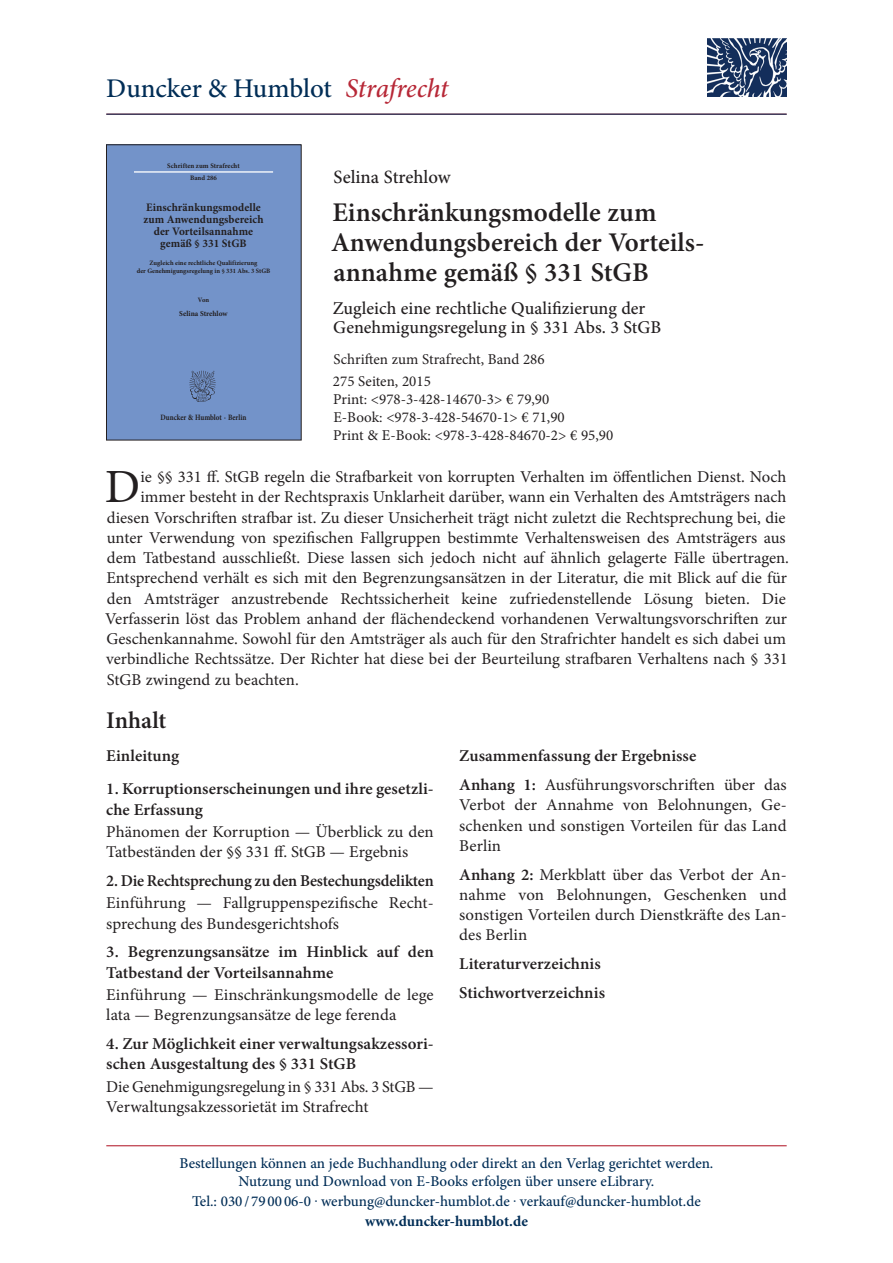
<style>
.page{position:relative;width:893px;height:1263px;background:#fff}
.page>*{position:absolute;margin:0;border:0;box-sizing:border-box;transform-origin:0 0}
.t1{font:47.7px "Minion Pro";color:#231f20}
.t2{font:600 27px/30px "Minion Pro";color:#231f20}
.t3{font:500 27px "Minion Pro";letter-spacing:-.005em;color:#002d56}
.t4{font:600 24px "Minion Pro";color:#231f20}
.t5{font:500 18.75px "Minion Pro";color:#231f20}
.t6{font:500 18px/19.5px "Minion Pro";color:#231f20}
.t7{font:16.5px/20.2px "Minion Pro";color:#231f20}
.t8{font:600 16.5px/20.2px "Minion Pro";color:#231f20}
.t9{font:500 15px/18px "Minion Pro";color:#002d56;text-align:center}
.t10{font:15px/18px "Minion Pro";color:#231f20}
.t11{font:700 15px "Minion Pro";color:#002d56}
.t12{font:700 11.4px/12.1px "Minion Pro";letter-spacing:.005em;color:#231f20;text-align:center}
.t13{font:700 8.1px "Minion Pro";letter-spacing:-.005em;color:#231f20;scale:.86 1}
.t14{font:700 7.65px "Minion Pro";color:#231f20}
.t15{font:700 7.05px "Minion Pro";letter-spacing:.01em;color:#231f20}
.t16{font:700 6.75px "Minion Pro";color:#231f20}
.t17{font:700 6.6px/7.5px "Minion Pro";letter-spacing:.005em;color:#231f20;text-align:center}
.s1{font-style:italic;color:#b72837}
.s2{font-weight:400}
.s3{font-weight:600}
</style>
<div class="page">
<hr style="left:106px;top:1145px;width:681px;height:1px;background:#b72837">
<div style="left:106px;top:145px;width:195px;height:295px;background:#7393c9"></div>
<hr style="left:134px;top:171px;width:139px;height:2px;background:#fff">
<img style="left:189px;top:370px;width:27px;height:32px">
<div style="left:106px;top:145px;width:195px;height:295px;border:1px solid #231f20"></div>
<img style="left:707px;top:38px;width:79px;height:59px">
<hr style="left:106px;top:114px;width:681px;height:1px;background:#002d56">
<h2 class="t3" style="left:106px;top:70px;width:344px">Duncker &amp; Humblot <span class="s1">Strafrecht</span></h2>
<p class="t15" style="left:167px;top:161px;width:74px">Schriften zum Strafrecht</p>
<p class="t16" style="left:190px;top:173px;width:28px">Band 286</p>
<p class="t12" style="left:144px;top:201px;width:121px">Einschränkungsmodelle zum Anwendungsbereich der Vorteilsannahme gemäß § 331 StGB</p>
<p class="t17" style="left:137px;top:259px;width:135px">Zugleich eine rechtliche Qualifizierung<br>der Genehmigungsregelung in § 331 Abs. 3 StGB</p>
<p class="t17" style="left:198px;top:296px;width:13px">Von</p>
<p class="t14" style="left:179px;top:309px;width:50px">Selina Strehlow</p>
<p class="t13" style="left:160px;top:411px;width:102px">Duncker &amp; Humblot · Berlin</p>
<p class="t5" style="left:333px;top:164px;width:119px">Selina Strehlow</p>
<h2 class="t2" style="left:331px;top:198px;width:375px">Einschränkungsmodelle zum<br>Anwendungsbereich der Vorteils&shy;annahme gemäß § 331 StGB</h2>
<p class="t6" style="left:333px;top:298px;width:330px">Zugleich eine rechtliche Qualifizierung der<br>Genehmigungsregelung in § 331 Abs. 3 StGB</p>
<p class="t10" style="left:333px;top:348px;width:213px;line-height:22.2px">Schriften zum Strafrecht, Band 286<br>275 Seiten, 2015</p>
<p class="t10" style="left:333px;top:390px;width:282px">Print: &lt;978-3-428-14670-3&gt; € 79,90<br>E-Book: &lt;978-3-428-54670-1&gt; € 71,90<br>Print &amp; E-Book: &lt;978-3-428-84670-2&gt; € 95,90</p>
<h1 class="t1" style="left:105px;top:455px;width:37px">D</h1>
<p class="t7" style="left:141px;top:467px;width:647px">ie §§ 331 ff. StGB regeln die Strafbarkeit von korrupten Verhalten im öffentlichen Dienst. Noch</p>
<p class="t7" style="left:141px;top:487px;width:647px">immer besteht in der Rechtspraxis Unklarheit darüber, wann ein Verhalten des Amtsträgers nach</p>
<p class="t7" style="left:107px;top:507px;width:680px">diesen Vorschriften strafbar ist. Zu dieser Unsicherheit trägt nicht zuletzt die Rechtsprechung bei, die</p>
<p class="t7" style="left:107px;top:527px;width:680px">unter Verwendung von spezifischen Fallgruppen bestimmte Verhaltensweisen des Amtsträgers aus</p>
<p class="t7" style="left:107px;top:548px;width:684px">dem Tatbestand ausschließt. Diese lassen sich jedoch nicht auf ähnlich gelagerte Fälle übertragen.</p>
<p class="t7" style="left:106px;top:568px;width:682px">Entsprechend verhält es sich mit den Begrenzungsansätzen in der Literatur, die mit Blick auf die für</p>
<p class="t7" style="left:107px;top:588px;width:680px">den Amtsträger anzustrebende Rechtssicherheit keine zufriedenstellende Lösung bieten. Die</p>
<p class="t7" style="left:105px;top:608px;width:683px">Verfasserin löst das Problem anhand der flächendeckend vorhandenen Verwaltungsvorschriften zur</p>
<p class="t7" style="left:106px;top:629px;width:681px">Geschenkannahme. Sowohl für den Amtsträger als auch für den Strafrichter handelt es sich dabei um</p>
<p class="t7" style="left:106px;top:649px;width:683px">verbindliche Rechtssätze. Der Richter hat diese bei der Beurteilung strafbaren Verhaltens nach § 331</p>
<p class="t7" style="left:107px;top:669px;width:194px">StGB zwingend zu beachten.</p>
<h3 class="t4" style="left:106px;top:704px;width:62px">Inhalt</h3>
<p class="t8" style="left:106px;top:746px;width:74px">Einleitung</p>
<p class="t8" style="left:106px;top:779px;width:329px">1. Korruptionserscheinungen und ihre gesetzli&shy;che Erfassung</p>
<p class="t7" style="left:106px;top:822px;width:329px">Phänomen der Korruption — Überblick zu den<br>Tatbeständen der §§ 331 ff. StGB — Ergebnis</p>
<p class="t8" style="left:106px;top:870px;width:329px">2. Die Rechtsprechung zu den Bestechungsdelikten</p>
<p class="t7" style="left:106px;top:893px;width:329px">Einführung — Fallgruppenspezifische Recht&shy;sprechung des Bundesgerichtshofs</p>
<p class="t8" style="left:106px;top:942px;width:329px">3. Begrenzungsansätze im Hinblick auf den<br>Tatbestand der Vorteilsannahme</p>
<p class="t7" style="left:106px;top:985px;width:329px">Einführung — Einschränkungsmodelle de lege lata — Begrenzungsansätze de lege ferenda</p>
<p class="t8" style="left:106px;top:1033px;width:329px">4. Zur Möglichkeit einer verwaltungsakzessori&shy;schen Ausgestaltung des § 331 StGB</p>
<p class="t7" style="left:106px;top:1076px;width:329px">Die Genehmigungsregelung in § 331 Abs. 3 StGB —<br>Verwaltungsakzessorietät im Strafrecht</p>
<p class="t8" style="left:459px;top:741px;width:329px;line-height:28.8px">Zusammenfassung der Ergebnisse<br>Anhang 1: <span class="s2">Ausführungsvorschriften über das</span></p>
<p class="t7" style="left:459px;top:795px;width:329px;text-align:justify">Verbot der Annahme von Belohnungen, Ge&shy;schenken und sonstigen Vorteilen für das Land Berlin</p>
<p class="t7" style="left:459px;top:864px;width:329px;text-align:justify"><span class="s3">Anhang 2:</span> Merkblatt über das Verbot der An&shy;nahme von Belohnungen, Geschenken und sonstigen Vorteilen durch Dienstkräfte des Lan&shy;des Berlin</p>
<p class="t8" style="left:459px;top:949px;width:147px;line-height:28.8px">Literaturverzeichnis<br>Stichwortverzeichnis</p>
<p class="t9" style="left:179px;top:1154px;width:535px">Bestellungen können an jede Buchhandlung oder direkt an den Verlag gerichtet werden.<br>Nutzung und Download von E-Books erfolgen über unsere eLibrary.</p>
<p class="t9" style="left:192px;top:1192px;width:510px">Tel.: 030 / 79 00 06-0 . werbung@duncker-humblot.de . verkauf@duncker-humblot.de</p>
<p class="t11" style="left:365px;top:1210px;width:164px">www.duncker-humblot.de</p>
</div>
